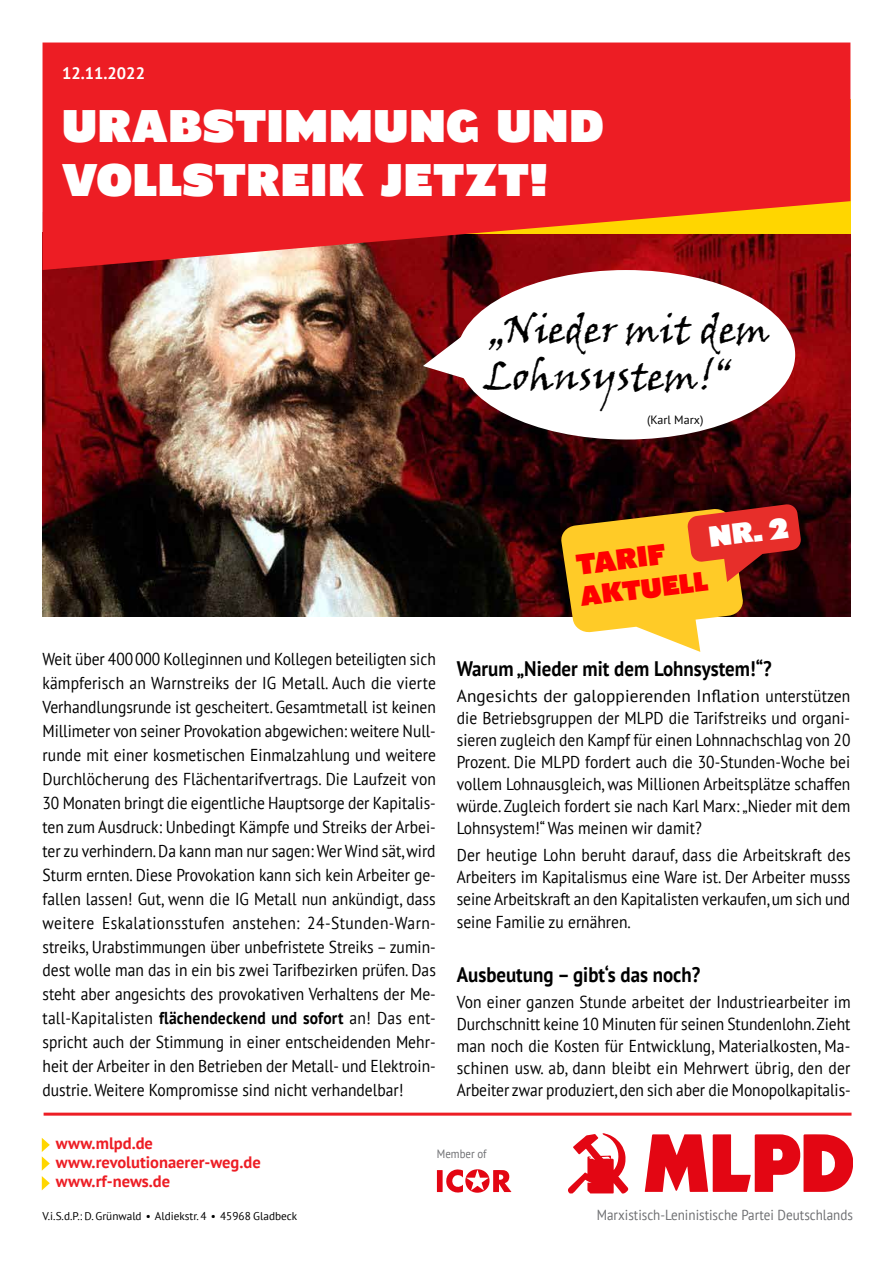
<style>
.page{position:relative;width:893px;height:1263px;background:#fff}
.page>*{position:absolute;margin:0;border:0;box-sizing:border-box;transform-origin:0 0}
.t1{font:45px/54px "Shire Derbyshire";letter-spacing:.02em;color:#fff}
.t2{font:39px/46.8px "Viner Hand ITC";color:#000}
.t3{font:28.5px "Shire Derbyshire";color:#f00}
.t4{font:28.5px "Shire Derbyshire";color:#fff}
.t5{font:27px "Shire Derbyshire";color:#f00}
.t6{font:700 21px "PT Sans";color:#000;scale:.9 1}
.t7{font:17.25px/24px "PT Sans";color:#000;text-align:justify;scale:.9 1}
.t8{font:17.25px/22px "PT Sans";color:#000;text-align:justify}
.t9{font:700 16.5px "PT Sans";color:#ed1d24}
.t10{font:700 16.5px "PT Sans";color:#fff}
.t11{font:14.55px "PT Sans";color:#6d6e71;scale:.9 1}
.t12{font:12px "PT Sans";color:#000}
.t13{font:12px "PT Sans";color:#6d6e71;scale:.9 1}
.t14{font:11.25px "PT Sans";color:#000}
.s1{font-weight:700}
</style>
<div class="page">
<img style="left:43px;top:270px;width:807px;height:346px">
<svg style="left:43px;top:43px;width:807px;height:227px;background:#e22423"></svg>
<svg style="left:42px;top:1138px;width:8px;height:52px"></svg>
<hr style="left:44px;top:1113px;width:807px;height:3px;background:#ed1d24">
<svg style="left:568px;top:1133px;width:60px;height:60px"></svg>
<svg style="left:437px;top:1169px;width:74px;height:24px"></svg>
<svg style="left:645px;top:1134px;width:208px;height:58px"></svg>
<svg style="left:560px;top:504px;width:241px;height:148px"></svg>
<div style="left:457px;top:270px;width:338px;height:169px;background:#fff;border-radius:50%"></div>
<svg style="left:421px;top:330px;width:44px;height:50px"></svg>
<p class="t10" style="left:62px;top:63px;width:84px">12.11.2022</p>
<h1 class="t1" style="left:62px;top:99px;width:543px">URABSTIMMUNG UND<br>VOLLSTREIK JETZT!</h1>
<h2 class="t2" style="left:485px;top:304px;width:287px;text-indent:19px">Nieder mit dem<br>Lohnsystem!“</h2>
<p class="t12" style="left:647px;top:412px;width:58px">(Karl Marx)</p>
<h2 class="t2" style="left:485px;top:331px;width:20px">”</h2>
<h3 class="t4" style="left:707px;top:521px;width:81px;rotate:-7deg">NR. 2</h3>
<h3 class="t3" style="left:575px;top:548px;width:91px;rotate:-7deg">TARIF</h3>
<h3 class="t5" style="left:579px;top:581px;width:130px;rotate:-7deg">AKTUELL</h3>
<p class="t7" style="left:43px;top:647px;width:439px">Weit über 400000 Kolleginnen und Kollegen beteiligten sich kämpferisch an Warnstreiks der IG Metall. Auch die vierte Verhandlungsrunde ist gescheitert. Gesamtmetall ist keinen Millimeter von seiner Provokation abgewichen: weitere Null&shy;runde mit einer kosmetischen Einmalzahlung und weitere Durchlöcherung des Flächentarifvertrags. Die Laufzeit von 30 Monaten bringt die eigentliche Hauptsorge der Kapitalis&shy;ten zum Ausdruck: Unbedingt Kämpfe und Streiks der Arbei&shy;ter zu verhindern. Da kann man nur sagen: Wer Wind sät, wird Sturm ernten. Diese Provokation kann sich kein Arbeiter ge&shy;fallen lassen! Gut, wenn die IG Metall nun ankündigt, dass weitere Eskalationsstufen anstehen: 24-Stunden-Warn&shy;streiks, Urabstimmungen über unbefristete Streiks – zumin&shy;dest wolle man das in ein bis zwei Tarifbezirken prüfen. Das steht aber angesichts des provokativen Verhaltens der Me&shy;tall-Kapitalisten <span class="s1">flächendeckend und sofort</span> an! Das ent&shy;spricht auch der Stimmung in einer entscheidenden Mehr&shy;heit der Arbeiter in den Betrieben der Metall- und Elektroin&shy;dustrie. Weitere Kompromisse sind nicht verhandelbar!</p>
<p class="t6" style="left:457px;top:654px;width:351px">Warum „Nieder mit dem Lohnsystem!“?</p>
<p class="t8" style="left:457px;top:685px;width:395px">Angesichts der galoppierenden Inflation unterstützen die Betriebsgruppen der MLPD die Tarifstreiks und organi&shy;sieren zugleich den Kampf für einen Lohnnachschlag von 20<br>Prozent. Die MLPD fordert auch die 30-Stunden-Woche bei vollem Lohnausgleich, was Millionen Arbeitsplätze schaffen würde. Zugleich fordert sie nach Karl Marx: „Nieder mit dem Lohnsystem!“ Was meinen wir damit?</p>
<p class="t7" style="left:457px;top:843px;width:439px;line-height:22.4px">Der heutige Lohn beruht darauf, dass die Arbeitskraft des Arbeiters im Kapitalismus eine Ware ist. Der Arbeiter musss seine Arbeitskraft an den Kapitalisten verkaufen, um sich und seine Familie zu ernähren.</p>
<p class="t6" style="left:457px;top:960px;width:272px">Ausbeutung – gibt‘s das noch?</p>
<p class="t7" style="left:457px;top:990px;width:439px;line-height:22px">Von einer ganzen Stunde arbeitet der Industriearbeiter im Durchschnitt keine 10 Minuten für seinen Stundenlohn. Zieht man noch die Kosten für Entwicklung, Materialkosten, Ma&shy;schinen usw. ab, dann bleibt ein Mehrwert übrig, den der Arbeiter zwar produziert, den sich aber die Monopolkapitalis-</p>
<p class="t9" style="left:56px;top:1132px;width:99px">www.mlpd.de</p>
<p class="t9" style="left:56px;top:1170px;width:116px">www.rf-news.de</p>
<p class="t9" style="left:56px;top:1151px;width:206px">www.revolutionaerer-weg.de</p>
<p class="t14" style="left:43px;top:1209px;width:256px">V.i.S.d.P.: D. Grünwald • Aldiekstr. 4 • 45968 Gladbeck</p>
<p class="t13" style="left:437px;top:1146px;width:57px">Member of</p>
<p class="t11" style="left:597px;top:1205px;width:286px">Marxistisch-Leninistische Partei Deutschlands</p>
</div>
